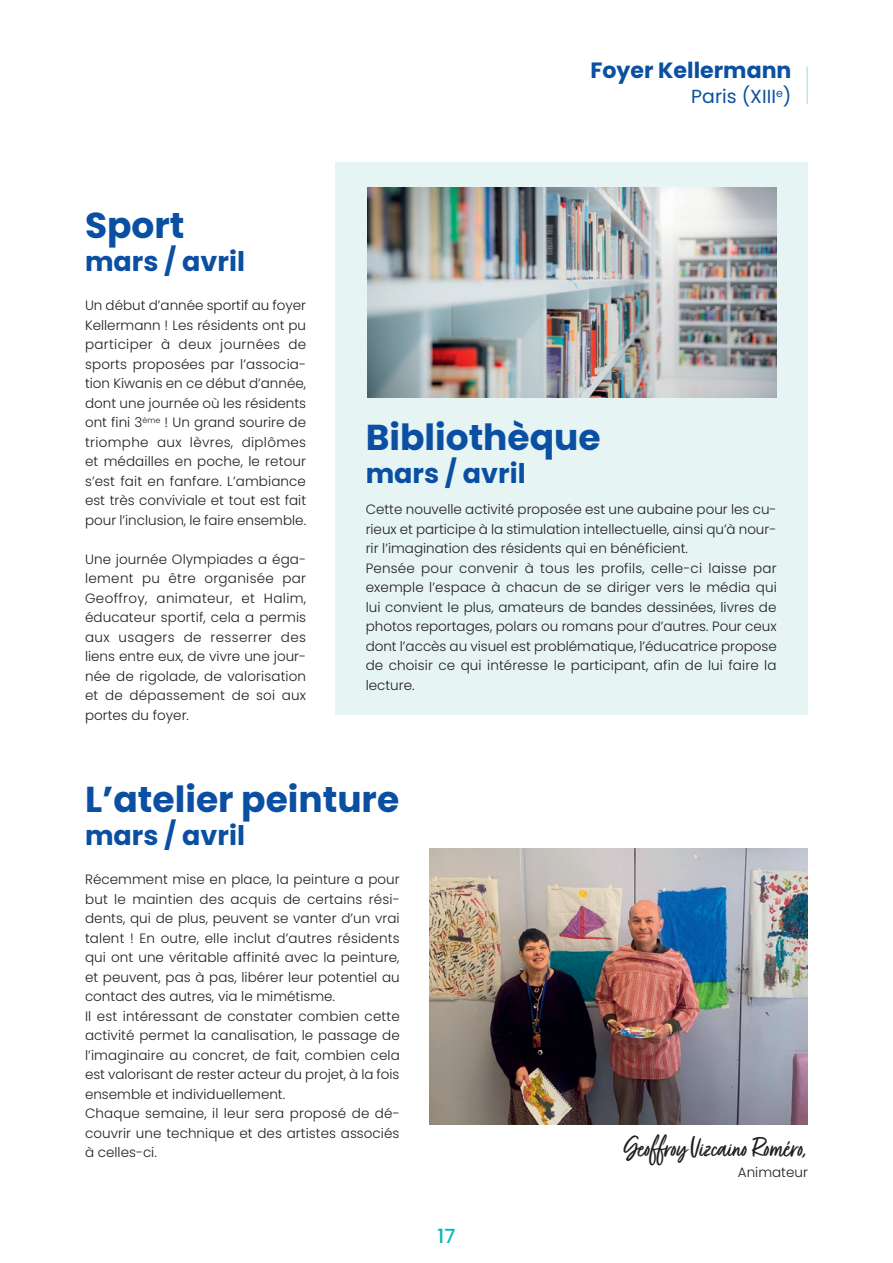
<style>
.page{position:relative;width:893px;height:1263px;background:#fff}
.page>*{position:absolute;margin:0;border:0;box-sizing:border-box;transform-origin:0 0}
.t1{font:700 36px "Poppins";color:#0a4fa2}
.t2{font:31.5px "Fave Script Pro";letter-spacing:-.01em;color:#231f20}
.t3{font:700 27px "Poppins";color:#0a4fa2}
.t4{font:700 22.05px "Poppins";color:#0a4fa2}
.t5{font:500 19.5px "Poppins";color:#03b9b4}
.t6{font:18.9px "Poppins";color:#0a4fa2}
.t7{font:300 13.5px/19.5px "Poppins";color:#231f20;text-align:justify}
</style>
<div class="page">
<div style="left:336px;top:162px;width:472px;height:552px;background:#e6f4f3"></div>
<hr style="left:806px;top:66px;width:2px;height:38px;background:#c3e5e5">
<img style="left:429px;top:848px;width:379px;height:277px">
<img style="left:368px;top:188px;width:409px;height:210px">
<p class="t1" style="left:85px;top:205px;width:101px">Sport</p>
<p class="t3" style="left:85px;top:246px;width:161px">mars / avril</p>
<p class="t7" style="left:85px;top:296px;width:223px">Un début d’année sportif au foyer Kellermann ! Les résidents ont pu participer à deux journées de sports proposées par l’associa&shy;tion Kiwanis en ce début d’année, dont une journée où les résidents ont fini 3<sup>ème</sup> ! Un grand sourire de triomphe aux lèvres, diplômes et médailles en poche, le retour s’est fait en fanfare. L’ambiance est très conviviale et tout est fait pour l’inclusion, le faire ensemble.</p>
<p class="t7" style="left:85px;top:549px;width:223px">Une journée Olympiades a éga&shy;lement pu être organisée par Geoffroy, animateur, et Halim, éducateur sportif, cela a permis aux usagers de resserrer des liens entre eux, de vivre une jour&shy;née de rigolade, de valorisation et de dépassement de soi aux portes du foyer.</p>
<p class="t4" style="left:590px;top:58px;width:202px">Foyer Kellermann</p>
<p class="t6" style="left:691px;top:86px;width:102px">Paris (XIII<sup>e</sup>)</p>
<p class="t1" style="left:366px;top:416px;width:236px">Bibliothèque</p>
<p class="t3" style="left:366px;top:457px;width:161px">mars / avril</p>
<p class="t7" style="left:366px;top:500px;width:412px">Cette nouvelle activité proposée est une aubaine pour les cu&shy;rieux et participe à la stimulation intellectuelle, ainsi qu’à nour&shy;rir l’imagination des résidents qui en bénéficient.</p>
<p class="t7" style="left:366px;top:558px;width:413px">Pensée pour convenir à tous les profils, celle-ci laisse par exemple l’espace à chacun de se diriger vers le média qui lui convient le plus, amateurs de bandes dessinées, livres de photos reportages, polars ou romans pour d’autres. Pour ceux dont l’accès au visuel est problématique, l’éducatrice propose de choisir ce qui intéresse le participant, afin de lui faire la lecture.</p>
<p class="t1" style="left:85px;top:779px;width:316px">L’atelier peinture</p>
<p class="t3" style="left:85px;top:820px;width:161px">mars / avril</p>
<p class="t7" style="left:85px;top:870px;width:316px">Récemment mise en place, la peinture a pour but le maintien des acquis de certains rési&shy;dents, qui de plus, peuvent se vanter d’un vrai talent ! En outre, elle inclut d’autres résidents qui ont une véritable affinité avec la peinture, et peuvent, pas à pas, libérer leur potentiel au contact des autres, via le mimétisme.</p>
<p class="t7" style="left:85px;top:1006px;width:316px">Il est intéressant de constater combien cette activité permet la canalisation, le passage de l’imaginaire au concret, de fait, combien cela est valorisant de rester acteur du projet, à la fois ensemble et individuellement.</p>
<p class="t7" style="left:85px;top:1104px;width:316px">Chaque semaine, il leur sera proposé de dé&shy;couvrir une technique et des artistes associés à celles-ci.</p>
<p class="t5" style="left:438px;top:1225px;width:19px">17</p>
<p class="t2" style="left:624px;top:1131px;width:186px">Geoffroy Vizcaino Roméro,</p>
<p class="t7" style="left:738px;top:1162px;width:71px">Animateur</p>
</div>
